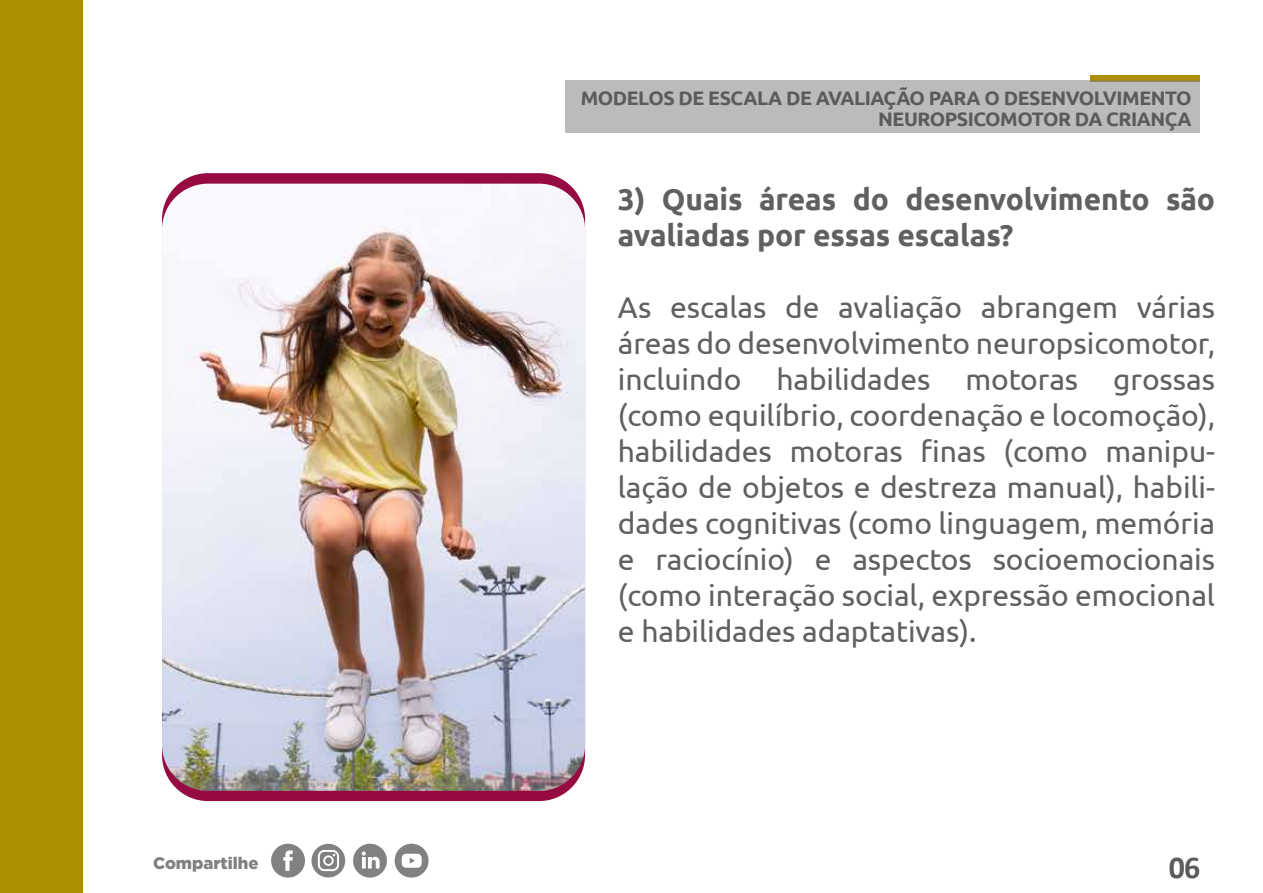
<style>
.page{position:relative;width:1263px;height:893px;background:#fff}
.page>*{position:absolute;margin:0;border:0;box-sizing:border-box;transform-origin:0 0}
.t1{font:700 31.95px "Calibri";color:#5b5b5b}
.t2{font:30px/36px "Ubuntu";letter-spacing:-.005em;color:#606060;text-align:justify}
.t3{font:700 30px/36px "Ubuntu";letter-spacing:-.005em;color:#606060}
.t4{font:700 19.5px/21px "Ubuntu";letter-spacing:-.025em;color:#5b5b5b;text-align:right}
.t5{font:900 16.65px "Gotham";color:#818181}
</style>
<div class="page">
<div style="left:1091px;top:76px;width:109px;height:6px;background:#ac8f00"></div>
<div style="left:0;top:1px;width:82px;height:892px;background:#ac8f00"></div>
<div style="left:271px;top:844px;width:34px;height:34px;background:#818181;border-radius:50%"></div>
<svg style="left:283px;top:850px;width:10px;height:21px"></svg>
<div style="left:395px;top:844px;width:33px;height:34px;background:#818181;border-radius:50%"></div>
<svg style="left:402px;top:854px;width:20px;height:14px"></svg>
<svg style="left:311px;top:844px;width:34px;height:33px"></svg>
<div style="left:353px;top:844px;width:34px;height:34px;background:#818181;border-radius:50%"></div>
<svg style="left:362px;top:851px;width:18px;height:17px"></svg>
<div style="left:162px;top:173px;width:423px;height:628px;background:#960b42;border-radius:46px"></div>
<img style="left:162px;top:184px;width:423px;height:607px">
<div style="left:566px;top:80px;width:634px;height:53px;background:#bbb"></div>
<p class="t5" style="left:153px;top:854px;width:107px">Compartilhe</p>
<p class="t4" style="left:581px;top:87px;width:612px">MODELOS DE ESCALA DE AVALIAÇÃO PARA O DESENVOLVIMENTO<br>NEUROPSICOMOTOR DA CRIANÇA</p>
<p class="t3" style="left:618px;top:181px;width:599px">3) Quais áreas do desenvolvimento são avaliadas por essas escalas?</p>
<p class="t2" style="left:618px;top:289px;width:599px">As escalas de avaliação abrangem várias áreas do desenvolvimento neuropsicomotor, incluindo habilidades motoras grossas (como equilíbrio, coordenação e locomoção), habilidades motoras finas (como manipu&shy;lação de objetos e destreza manual), habili&shy;dades cognitivas (como linguagem, memória e raciocínio) e aspectos socioemocionais (como interação social, expressão emocional e habilidades adaptativas).</p>
<p class="t1" style="left:1169px;top:845px;width:33px">06</p>
</div>
